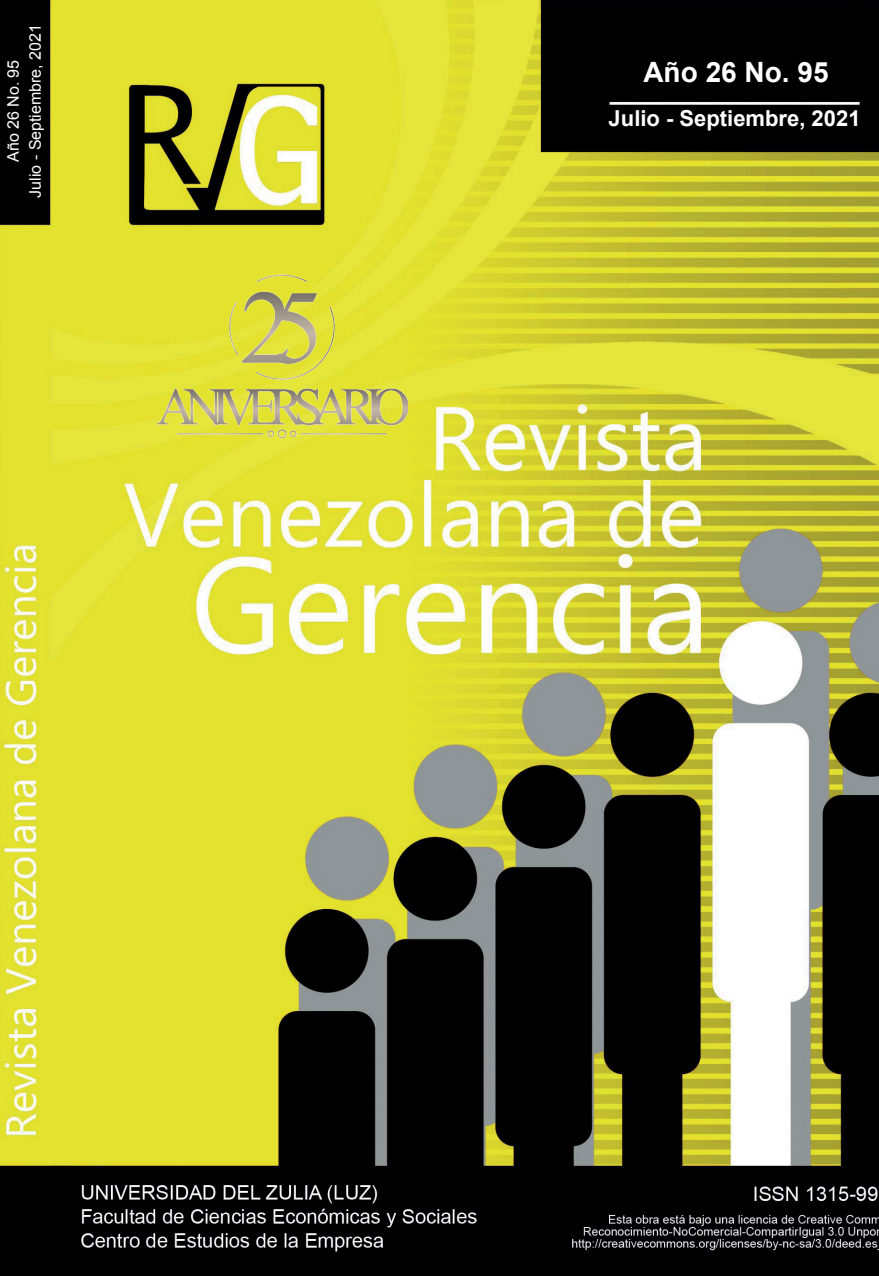
<style>
.page{position:relative;width:879px;height:1276px;background:#fff}
.page>*{position:absolute;margin:0;border:0;box-sizing:border-box;transform-origin:0 0}
.t1{font:700 28px "Arial";color:#fff}
.t2{font:700 22px "Arial";color:#fff}
.t3{font:16px/22px "Arial";color:#fff;text-align:center}
</style>
<div class="page">
<img style="left:0;top:0;width:879px;height:1276px">
<img style="left:157px;top:258px;width:250px;height:204px">
<p class="t3" style="left:2px;top:198px;width:175px;rotate:-90deg">Año 26 No. 95<br>Julio - Septiembre, 2021</p>
<h1 class="t1" style="left:643px;top:53px;width:187px">Año 26 No. 95</h1>
<h2 class="t2" style="left:608px;top:103px;width:253px">Julio - Septiembre, 2021</h2>
</div>
